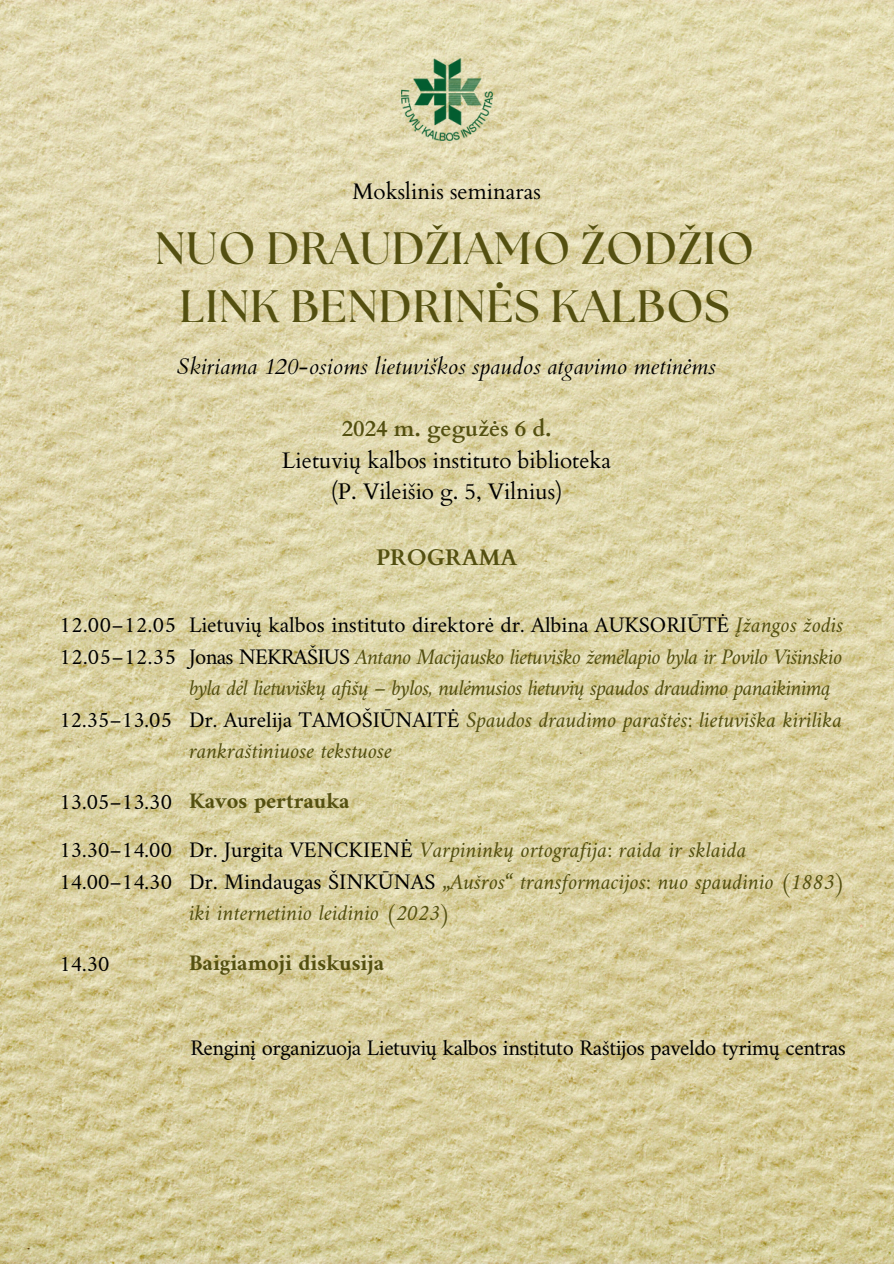
<style>
.page{position:relative;width:894px;height:1264px;background:#fff}
.page>*{position:absolute;margin:0;border:0;box-sizing:border-box;transform-origin:0 0}
.t1{font:700 45.3px/57.3px "The Seasons";letter-spacing:.02em;color:#545011;text-align:center}
.t2{font:italic 22.5px/31.5px "Amiri";letter-spacing:-.005em;color:#545011}
.t3{font:italic 22.5px/31.5px "Amiri";letter-spacing:-.03em;color:#545011}
.t4{font:22.5px "Amiri";letter-spacing:-.02em;color:#000}
.t5{font:22.5px "Cardo";color:#000}
.t6{font:22.5px "Amiri";color:#000}
.t7{font:italic 22.5px "Cardo";color:#000}
.t8{font:700 22.5px "Amiri";color:#545011}
.t9{font:700 22.5px "Cardo";color:#545011}
.s1{font-style:italic;color:#545011}
.s2{font-style:normal;color:#000}
</style>
<div class="page">
<img style="left:0;top:0;width:893px;height:1263px">
<img style="left:401px;top:58px;width:91px;height:82px">
<p class="t5" style="left:352px;top:176px;width:190px">Mokslinis seminaras</p>
<h1 class="t1" style="left:155px;top:222px;width:600px">NUO DRAUDŽIAMO ŽODŽIO<br>LINK BENDRINĖS KALBOS</h1>
<p class="t7" style="left:177px;top:351px;width:540px">Skiriama 120-osioms lietuviškos spaudos atgavimo metinėms</p>
<p class="t9" style="left:341px;top:414px;width:211px">2024 m. gegužės 6 d.</p>
<p class="t5" style="left:282px;top:445px;width:331px">Lietuvių kalbos instituto biblioteka</p>
<p class="t5" style="left:331px;top:477px;width:233px">(P. Vileišio g. 5, Vilnius)</p>
<h2 class="t9" style="left:376px;top:543px;width:143px">PROGRAMA</h2>
<p class="t4" style="left:59px;top:611px;width:119px">12.00–12.05</p>
<p class="t4" style="left:59px;top:642px;width:119px">12.05–12.35</p>
<p class="t4" style="left:59px;top:705px;width:115px">12.35–13.05</p>
<p class="t4" style="left:59px;top:787px;width:115px">13.05–13.30</p>
<p class="t4" style="left:59px;top:836px;width:115px">13.30–14.00</p>
<p class="t4" style="left:59px;top:867px;width:115px">14.00–14.30</p>
<p class="t4" style="left:59px;top:949px;width:52px">14.30</p>
<p class="t6" style="left:189px;top:611px;width:656px">Lietuvių kalbos instituto direktorė dr. Albina AUKSORIŪTĖ <span class="s1">Įžangos žodis</span></p>
<p class="t3" style="left:189px;top:640px;width:654px"><span class="s2">Jonas NEKRAŠIUS</span> Antano Macijausko lietuviško žemėlapio byla ir Povilo Višinskio byla dėl lietuviškų afišų – bylos, nulėmusios lietuvių spaudos draudimo panaikinimą</p>
<p class="t2" style="left:189px;top:703px;width:654px"><span class="s2">Dr. Aurelija TAMOŠIŪNAITĖ</span> Spaudos draudimo paraštės: lietuviška kirilika rankraštiniuose tekstuose</p>
<h3 class="t8" style="left:189px;top:786px;width:162px">Kavos pertrauka</h3>
<p class="t2" style="left:189px;top:833px;width:559px"><span class="s2">Dr. Jurgita VENCKIENĖ</span> Varpininkų ortografija: raida ir sklaida</p>
<p class="t2" style="left:189px;top:865px;width:657px"><span class="s2">Dr. Mindaugas ŠINKŪNAS</span> „Aušros“ transformacijos: nuo spaudinio (1 883) iki internetinio leidinio (2023)</p>
<h3 class="t8" style="left:189px;top:948px;width:196px">Baigiamoji diskusija</h3>
<p class="t4" style="left:190px;top:1034px;width:657px">Renginį organizuoja Lietuvių kalbos instituto Raštijos paveldo tyrimų centras</p>
</div>
